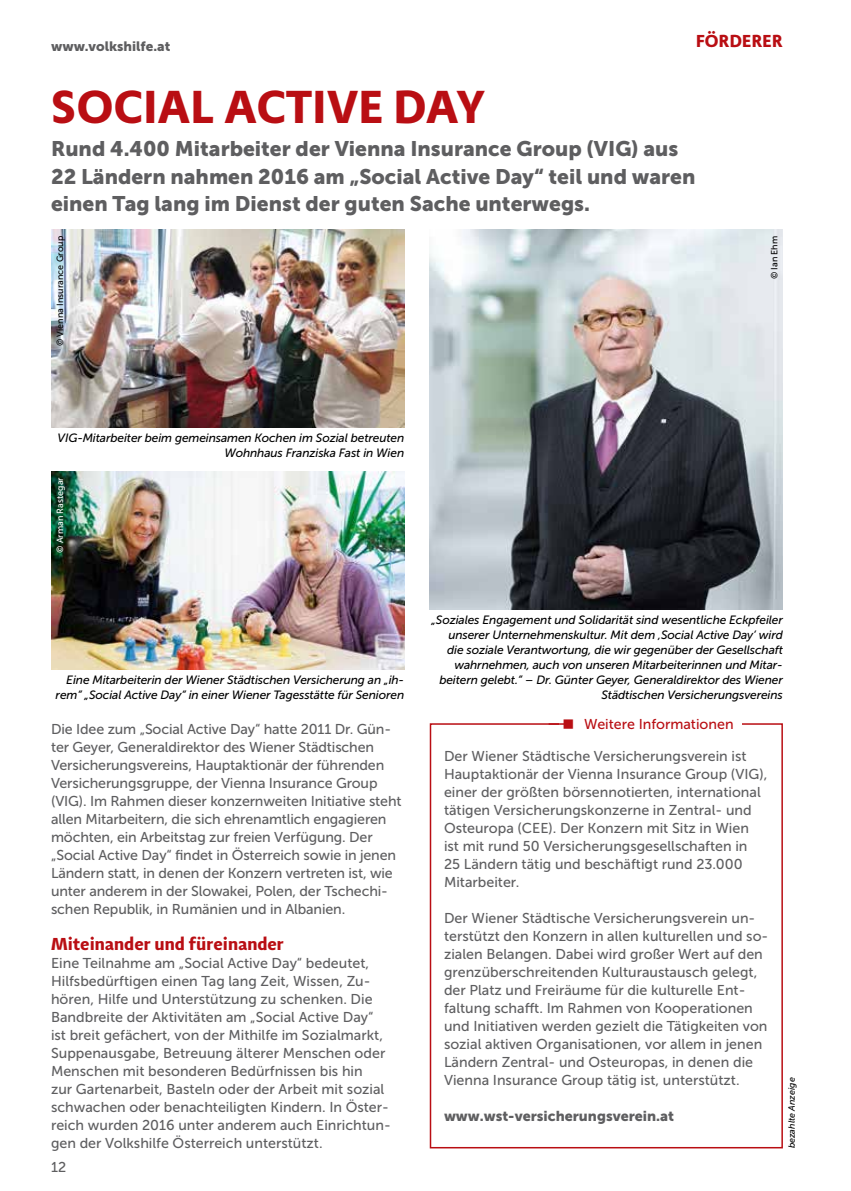
<style>
.page{position:relative;width:851px;height:1191px;background:#fff}
.page>*{position:absolute;margin:0;border:0;box-sizing:border-box;transform-origin:0 0}
.t1{font:700 48px "Adagio Sans";letter-spacing:.01em;color:#b90e13}
.t2{font:21px/27px "Museo Sans 900";color:#5e5e60}
.t3{font:700 18px "Adagio Sans";color:#b90e13}
.t4{font:14.25px/18px "Museo Sans 500";color:#5e5e60}
.t5{font:14.25px "Museo Sans 900";color:#5e5e60}
.t6{font:14.25px "Museo Sans 500";color:#b90e13}
.t7{font:13.5px "Museo Sans 900";color:#5e5e60}
.t8{font:italic 12px/15px "Museo Sans 500";letter-spacing:-.01em;color:#000;text-align:right}
.t9{font:9px "Museo Sans 500";color:#000}
.t10{font:italic 9px "Museo Sans 500";color:#000}
.t11{font:9px "Museo Sans 500";color:#fff}
</style>
<div class="page">
<div style="left:429px;top:723px;width:353px;height:425px;border:2px solid #b90e13"></div>
<div style="left:559px;top:716px;width:183px;height:16px;background:#fff"></div>
<hr style="left:548px;top:723px;width:20px;height:2px;background:#b90e13">
<img style="left:51px;top:230px;width:353px;height:198px">
<img style="left:429px;top:230px;width:353px;height:379px">
<img style="left:51px;top:471px;width:353px;height:198px">
<svg style="left:563px;top:723px;width:6px;height:2px"></svg>
<p class="t7" style="left:51px;top:38px;width:121px">www.volkshilfe.at</p>
<p class="t3" style="left:696px;top:29px;width:88px">FÖRDERER</p>
<h1 class="t1" style="left:51px;top:75px;width:435px">SOCIAL ACTIVE DAY</h1>
<h2 class="t2" style="left:51px;top:136px;width:646px">Rund 4.400 Mitarbeiter der Vienna Insurance Group (VIG) aus<br>22 Ländern nahmen 2016 am „Social Active Day“ teil und waren einen Tag lang im Dienst der guten Sache unterwegs.</h2>
<p class="t9" style="left:55px;top:346px;width:112px;rotate:-90deg">© Vienna Insurance Group</p>
<p class="t8" style="left:58px;top:430px;width:348px">VIG-Mitarbeiter beim gemeinsamen Kochen im Sozial betreuten<br>Wohnhaus Franziska Fast in Wien</p>
<p class="t11" style="left:55px;top:553px;width:77px;rotate:-90deg">© Arman Rastegar</p>
<p class="t9" style="left:769px;top:279px;width:45px;rotate:-90deg">© Ian Ehm</p>
<p class="t8" style="left:56px;top:672px;width:350px">Eine Mitarbeiterin der Wiener Städtischen Versicherung an „ih&shy;rem“ „Social Active Day“ in einer Wiener Tagesstätte für Senioren</p>
<p class="t4" style="left:51px;top:720px;width:352px">Die Idee zum „Social Active Day“ hatte 2011 Dr. Gün&shy;ter Geyer, Generaldirektor des Wiener Städtischen Versicherungsvereins, Hauptaktionär der führenden Versicherungsgruppe, der Vienna Insurance Group (VIG). Im Rahmen dieser konzernweiten Initiative steht allen Mitarbeitern, die sich ehrenamtlich engagieren möchten, ein Arbeitstag zur freien Verfügung. Der „Social Active Day“ findet in Österreich sowie in jenen Ländern statt, in denen der Konzern vertreten ist, wie unter anderem in der Slowakei, Polen, der Tschechi&shy;schen Republik, in Rumänien und in Albanien.</p>
<p class="t3" style="left:51px;top:932px;width:234px">Miteinander und füreinander</p>
<p class="t4" style="left:51px;top:954px;width:341px">Eine Teilnahme am „Social Active Day“ bedeutet, Hilfsbedürftigen einen Tag lang Zeit, Wissen, Zu&shy;hören, Hilfe und Unterstützung zu schenken. Die Bandbreite der Aktivitäten am „Social Active Day“ ist breit gefächert, von der Mithilfe im Sozialmarkt, Suppenausgabe, Betreuung älterer Menschen oder Menschen mit besonderen Bedürfnissen bis hin<br>zur Gartenarbeit, Basteln oder der Arbeit mit sozial schwachen oder benachteiligten Kindern. In Öster&shy;reich wurden 2016 unter anderem auch Einrichtun&shy;gen der Volkshilfe Österreich unterstützt.</p>
<p class="t4" style="left:51px;top:1158px;width:17px">12</p>
<p class="t8" style="left:431px;top:612px;width:353px">„Soziales Engagement und Solidarität sind wesentliche Eckpfeiler unserer Unternehmenskultur. Mit dem ‚Social Active Day‘ wird die soziale Verantwortung, die wir gegenüber der Gesellschaft wahrnehmen, auch von unseren Mitarbeiterinnen und Mitar&shy;beitern gelebt.“ – Dr. Günter Geyer, Generaldirektor des Wiener Städtischen Versicherungsvereins</p>
<p class="t6" style="left:584px;top:716px;width:151px">Weitere Informationen</p>
<p class="t4" style="left:444px;top:747px;width:325px">Der Wiener Städtische Versicherungsverein ist Hauptaktionär der Vienna Insurance Group (VIG), einer der größten börsennotierten, international tätigen Versicherungskonzerne in Zentral- und Osteuropa (CEE). Der Konzern mit Sitz in Wien ist mit rund 50 Versicherungsgesellschaften in<br>25 Ländern tätig und beschäftigt rund 23.000<br>Mitarbeiter.</p>
<p class="t4" style="left:444px;top:909px;width:326px">Der Wiener Städtische Versicherungsverein un&shy;terstützt den Konzern in allen kulturellen und so&shy;zialen Belangen. Dabei wird großer Wert auf den grenzüberschreitenden Kulturaustausch gelegt, der Platz und Freiräume für die kulturelle Ent&shy;faltung schafft. Im Rahmen von Kooperationen und Initiativen werden gezielt die Tätigkeiten von sozial aktiven Organisationen, vor allem in jenen Ländern Zentral- und Osteuropas, in denen die Vienna Insurance Group tätig ist, unterstützt.</p>
<p class="t5" style="left:444px;top:1108px;width:231px">www.wst-versicherungsverein.at</p>
<p class="t10" style="left:786px;top:1148px;width:72px;rotate:-90deg">bezahlte Anzeige</p>
</div>
